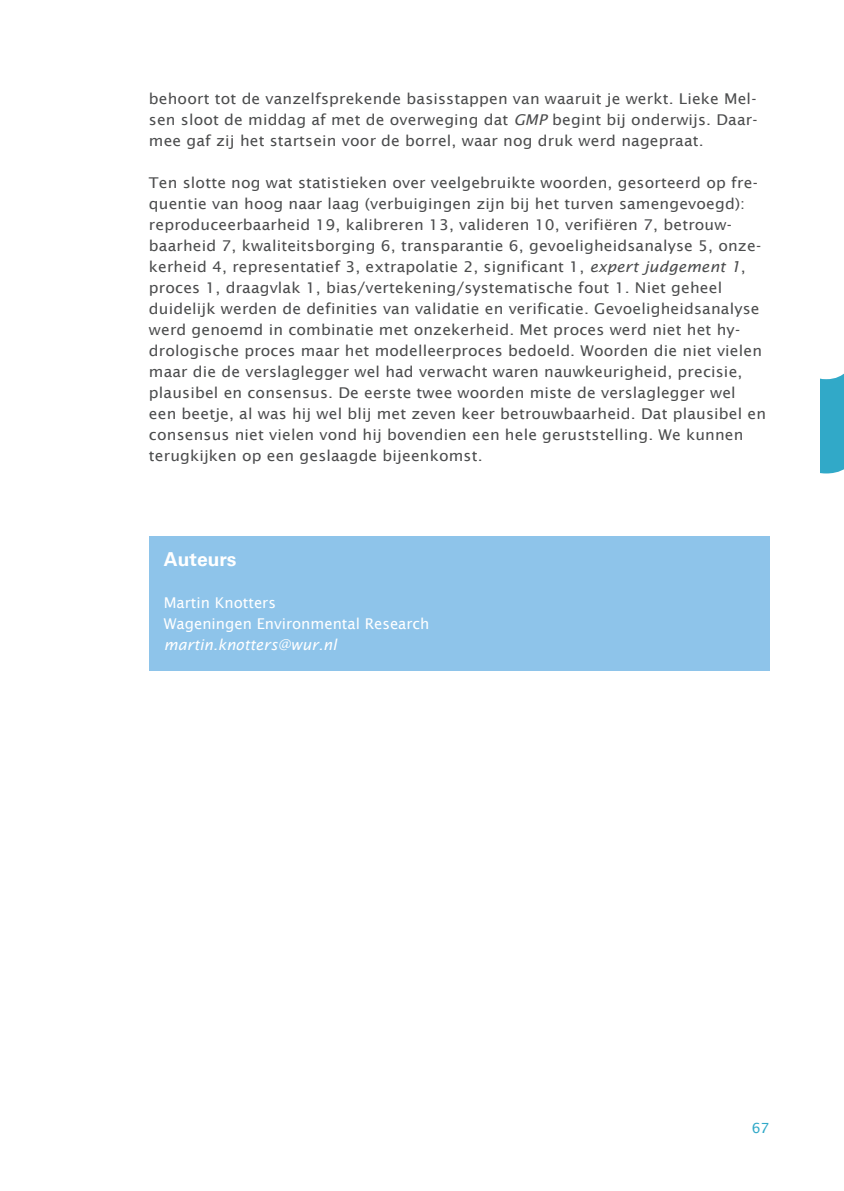
<style>
.page{position:relative;width:844px;height:1191px;background:#fff}
.page>*{position:absolute;margin:0;border:0;box-sizing:border-box;transform-origin:0 0}
.tussenkop{font:700 19.25px "Univers";color:#fff}
.PLATTE_TEKST_2021{font:14.88px/21px "Lucida Sans";letter-spacing:.01em;color:#4b4c4d;text-align:justify;scale:1.05 1}
.AUTEUR_WIT_2021{font:14.88px "Lucida Sans";color:#fff}
.AUTEUR_WIT_2021-2{font:italic 14.88px "Lucida Sans";color:#fff}
.t1{font:14px "Lucida Sans";color:#31a9c8}
.s1{font-style:italic}
</style>
<div class="page">
<div style="left:820px;top:374px;width:23px;height:99px;background:#31a9c8"></div>
<div style="left:149px;top:536px;width:620px;height:135px;background:#8ec4ea"></div>
<p class="PLATTE_TEKST_2021" style="left:149px;top:88px;width:581px">behoort tot de vanzelfsprekende basisstappen van waaruit je werkt. Lieke Mel&shy;sen sloot de middag af met de overweging dat <span class="s1">GMP</span> begint bij onderwijs. Daar&shy;mee gaf zij het startsein voor de borrel, waar nog druk werd nagepraat.</p>
<p class="PLATTE_TEKST_2021" style="left:149px;top:172px;width:589px;text-align:left">Ten slotte nog wat statistieken over veelgebruikte woorden, gesorteerd op fre&shy;quentie van hoog naar laag (verbuigingen zijn bij het turven samengevoegd): reproduceerbaarheid 19, kalibreren 13, valideren 10, verifiëren 7, betrouw&shy;baarheid 7, kwaliteitsborging 6, transparantie 6, gevoeligheidsanalyse 5, onze&shy;kerheid 4, representatief 3, extrapolatie 2, significant 1, <span class="s1">expert judgement 1</span>, proces 1, draagvlak 1, bias/vertekening/systematische fout 1. Niet geheel duidelijk werden de definities van validatie en verificatie. Gevoeligheidsanalyse werd genoemd in combinatie met onzekerheid. Met proces werd niet het hy&shy;drologische proces maar het modelleerproces bedoeld. Woorden die niet vielen maar die de verslaglegger wel had verwacht waren nauwkeurigheid, precisie, plausibel en consensus. De eerste twee woorden miste de verslaglegger wel een beetje, al was hij wel blij met zeven keer betrouwbaarheid. Dat plausibel en consensus niet vielen vond hij bovendien een hele geruststelling. We kunnen terugkijken op een geslaagde bijeenkomst.</p>
<p class="tussenkop" style="left:164px;top:548px;width:74px">Auteurs</p>
<p class="AUTEUR_WIT_2021" style="left:164px;top:594px;width:114px">Martin Knotters</p>
<p class="AUTEUR_WIT_2021" style="left:164px;top:615px;width:267px">Wageningen Environmental Research</p>
<p class="AUTEUR_WIT_2021-2" style="left:164px;top:636px;width:174px">martin.knotters@wur.nl</p>
<p class="t1" style="left:751px;top:1120px;width:19px">67</p>
</div>
